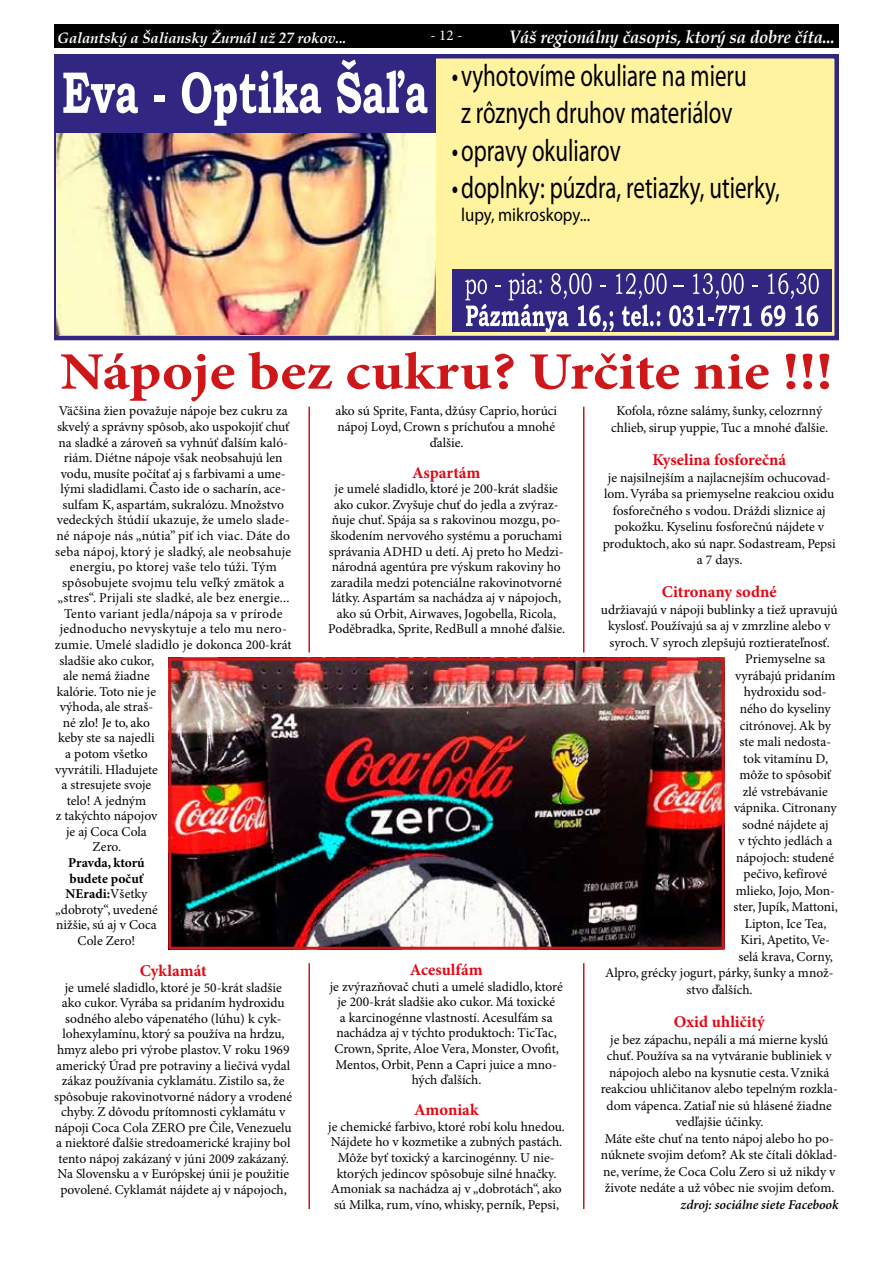
<style>
.page{position:relative;width:893px;height:1263px;background:#fff}
.page>*{position:absolute;margin:0;border:0;box-sizing:border-box;transform-origin:0 0}
.t1{font:700 52.65px "Minion Pro";color:#cd1719;scale:1.12 1}
.t2{font:31.2px/37.5px "Myriad Pro";color:#000;scale:.74 1}
.t3{font:18.75px "Myriad Pro";color:#000;scale:.9 1}
.t4{font:italic 700 18px "Book Antiqua";letter-spacing:-.01em;color:#fff;scale:.93 1}
.t5{font:700 16.5px "Minion Pro";color:#e30613}
.t6{font:italic 700 15px "Book Antiqua";letter-spacing:-.01em;color:#fff}
.t7{font:15px "Minion Pro";color:#fff}
.t8{font:13.5px/15.6px "Minion Pro";color:#000;text-align:center}
.t9{font:13.5px "Minion Pro";letter-spacing:.02em;color:#000}
.t10{font:italic 600 13.5px "Minion Pro";letter-spacing:-.005em;color:#000}
.s1{font-weight:700}
</style>
<div class="page">
<div style="left:54px;top:54px;width:785px;height:286px;background:#fff39f;border:4px solid #312783"></div>
<div style="left:56px;top:57px;width:379px;height:75px;background:#312783"></div>
<svg style="left:63px;top:73px;width:75px;height:40px"></svg>
<div style="left:154px;top:95px;width:11px;height:7px;background:#fff"></div>
<svg style="left:182px;top:71px;width:139px;height:55px"></svg>
<svg style="left:337px;top:60px;width:90px;height:53px"></svg>
<div style="left:452px;top:269px;width:380px;height:63px;background:#312783"></div>
<svg style="left:465px;top:273px;width:354px;height:59px"></svg>
<img style="left:56px;top:133px;width:380px;height:201px">
<img style="left:172px;top:662px;width:549px;height:284px">
<div style="left:168px;top:658px;width:557px;height:292px;border:3px solid #cd1719"></div>
<hr style="left:308px;top:963px;width:2px;height:246px;background:#cd1719">
<hr style="left:308px;top:407px;width:2px;height:245px;background:#cd1719">
<hr style="left:583px;top:963px;width:1px;height:246px;background:#cd1719">
<hr style="left:583px;top:407px;width:1px;height:245px;background:#cd1719">
<div style="left:54px;top:24px;width:785px;height:24px;background:#000"></div>
<p class="t6" style="left:57px;top:27px;width:291px">Galantský a Šaliansky Žurnál už 27 rokov...</p>
<p class="t7" style="left:431px;top:26px;width:33px">- 12 -</p>
<h3 class="t4" style="left:509px;top:24px;width:352px">Váš regionálny časopis, ktorý sa dobre číta...</h3>
<h2 class="t2" style="left:452px;top:57px;width:400px">•vyhotovíme okuliare na mieru z rôznych druhov materiálov</h2>
<h2 class="t2" style="left:452px;top:132px;width:230px">•opravy okuliarov</h2>
<h2 class="t2" style="left:452px;top:170px;width:445px">•doplnky: púzdra, retiazky, utierky,</h2>
<h3 class="t3" style="left:461px;top:204px;width:145px">lupy, mikroskopy...</h3>
<h1 class="t1" style="left:60px;top:340px;width:691px">Nápoje bez cukru? Určite nie !!!</h1>
<p class="t8" style="left:59px;top:404px;width:230px">Väčšina žien považuje nápoje bez cukru za</p>
<p class="t8" style="left:57px;top:419px;width:234px">skvelý a správny spôsob, ako uspokojiť chuť</p>
<p class="t8" style="left:58px;top:435px;width:231px">na sladké a zároveň sa vyhnúť ďalším kaló-</p>
<p class="t8" style="left:64px;top:451px;width:220px">riám. Diétne nápoje však neobsahujú len</p>
<p class="t8" style="left:61px;top:466px;width:226px">vodu, musíte počítať aj s farbivami a ume-</p>
<p class="t8" style="left:61px;top:482px;width:227px">lými sladidlami. Často ide o sacharín, ace-</p>
<p class="t8" style="left:63px;top:497px;width:223px">sulfam K, aspartám, sukralózu. Množstvo</p>
<p class="t8" style="left:57px;top:513px;width:234px">vedeckých štúdií ukazuje, že umelo slade-</p>
<p class="t8" style="left:56px;top:528px;width:235px">né nápoje nás „nútia” piť ich viac. Dáte do</p>
<p class="t9" style="left:55px;top:543px;width:237px">seba nápoj, ktorý je sladký, ale neobsahuje</p>
<p class="t9" style="left:70px;top:559px;width:209px">energiu, po ktorej vaše telo túži. Tým</p>
<p class="t8" style="left:62px;top:575px;width:224px">spôsobujete svojmu telu veľký zmätok a</p>
<p class="t9" style="left:58px;top:590px;width:234px">„stres“. Prijali ste sladké, ale bez energie...</p>
<p class="t9" style="left:64px;top:605px;width:220px">Tento variant jedla/nápoja sa v prírode</p>
<p class="t8" style="left:60px;top:622px;width:229px">jednoducho nevyskytuje a telo mu nero-</p>
<p class="t8" style="left:55px;top:637px;width:238px">zumie. Umelé sladidlo je dokonca 200-krát</p>
<p class="t8" style="left:60px;top:653px;width:96px">sladšie ako cukor,</p>
<p class="t8" style="left:63px;top:668px;width:88px">ale nemá žiadne</p>
<p class="t8" style="left:57px;top:684px;width:101px">kalórie. Toto nie je</p>
<p class="t8" style="left:60px;top:700px;width:95px">výhoda, ale straš-</p>
<p class="t8" style="left:63px;top:715px;width:89px">né zlo! Je to, ako</p>
<p class="t8" style="left:58px;top:731px;width:98px">keby ste sa najedli</p>
<p class="t8" style="left:65px;top:746px;width:84px">a potom všetko</p>
<p class="t8" style="left:55px;top:762px;width:104px">vyvrátili. Hladujete</p>
<p class="t8" style="left:62px;top:777px;width:91px">a stresujete svoje</p>
<p class="t8" style="left:67px;top:793px;width:81px">telo! A jedným</p>
<p class="t8" style="left:56px;top:809px;width:103px">z takýchto nápojov</p>
<p class="t8" style="left:66px;top:824px;width:82px">je aj Coca Cola</p>
<p class="t8" style="left:93px;top:840px;width:30px">Zero.</p>
<p class="t8" style="left:55px;top:855px;width:104px"><span class="s1">Pravda, ktorú budete počuť<br>NEradi:</span>Všetky „dobroty“, uvedené nižšie, sú aj v Coca<br>Cole Zero!</p>
<p class="t5" style="left:140px;top:961px;width:68px">Cyklamát</p>
<p class="t8" style="left:54px;top:980px;width:240px">je umelé sladidlo, ktoré je 50-krát sladšie ako cukor. Vyrába sa pridaním hydroxidu sodného alebo vápenatého (lúhu) k cyk&shy;lohexylamínu, ktorý sa používa na hrdzu, hmyz alebo pri výrobe plastov. V roku 1969 americký Úrad pre potraviny a liečivá vydal zákaz používania cyklamátu. Zistilo sa, že spôsobuje rakovinotvorné nádory a vrodené chyby. Z dôvodu prítomnosti cyklamátu v nápoji Coca Cola ZERO pre Čile, Venezuelu a niektoré ďalšie stredoamerické krajiny bol tento nápoj zakázaný v júni 2009 zakázaný.<br>Na Slovensku a v Európskej únii je použitie povolené. Cyklamát nájdete aj v nápojoch,</p>
<p class="t8" style="left:335px;top:404px;width:223px">ako sú Sprite, Fanta, džúsy Caprio, horúci nápoj Loyd, Crown s príchuťou a mnohé ďalšie.</p>
<p class="t5" style="left:412px;top:463px;width:70px">Aspartám</p>
<p class="t8" style="left:328px;top:482px;width:238px">je umelé sladidlo, ktoré je 200-krát sladšie ako cukor. Zvyšuje chuť do jedla a zvýraz&shy;ňuje chuť. Spája sa s rakovinou mozgu, po&shy;škodením nervového systému a poruchami správania ADHD u detí. Aj preto ho Medzi&shy;národná agentúra pre výskum rakoviny ho zaradila medzi potenciálne rakovinotvorné látky. Aspartám sa nachádza aj v nápojoch, ako sú Orbit, Airwaves, Jogobella, Ricola, Poděbradka, Sprite, RedBull a mnohé ďalšie.</p>
<p class="t8" style="left:611px;top:403px;width:218px;line-height:16.5px">Kofola, rôzne salámy, šunky, celozrnný chlieb, sirup yuppie, Tuc a mnohé ďalšie.</p>
<p class="t5" style="left:652px;top:450px;width:135px">Kyselina fosforečná</p>
<p class="t8" style="left:603px;top:470px;width:235px;line-height:16.5px">je najsilnejším a najlacnejším ochucovad&shy;lom. Vyrába sa priemyselne reakciou oxidu fosforečného s vodou. Dráždi sliznice aj pokožku. Kyselinu fosforečnú nájdete v produktoch, ako sú napr. Sodastream, Pepsi a 7 days.</p>
<p class="t5" style="left:662px;top:582px;width:116px">Citronany sodné</p>
<p class="t8" style="left:601px;top:602px;width:238px">udržiavajú v nápoji bublinky a tiež upravujú</p>
<p class="t8" style="left:608px;top:619px;width:224px">kyslosť. Používajú sa aj v zmrzline alebo v</p>
<p class="t8" style="left:609px;top:635px;width:222px">syroch. V syroch zlepšujú roztierateľnosť.</p>
<p class="t8" style="left:745px;top:652px;width:82px">Priemyselne sa</p>
<p class="t8" style="left:735px;top:668px;width:102px">vyrábajú pridaním</p>
<p class="t8" style="left:744px;top:685px;width:84px">hydroxidu sod-</p>
<p class="t8" style="left:740px;top:701px;width:92px">ného do kyseliny</p>
<p class="t8" style="left:740px;top:718px;width:93px">citrónovej. Ak by</p>
<p class="t8" style="left:739px;top:734px;width:93px">ste mali nedosta-</p>
<p class="t8" style="left:743px;top:751px;width:86px">tok vitamínu D,</p>
<p class="t8" style="left:740px;top:767px;width:93px">môže to spôsobiť</p>
<p class="t8" style="left:743px;top:784px;width:87px">zlé vstrebávanie</p>
<p class="t8" style="left:734px;top:801px;width:104px">vápnika. Citronany</p>
<p class="t8" style="left:742px;top:817px;width:88px">sodné nájdete aj</p>
<p class="t8" style="left:738px;top:834px;width:95px">v týchto jedlách a</p>
<p class="t8" style="left:736px;top:850px;width:100px">nápojoch: studené</p>
<p class="t8" style="left:743px;top:867px;width:85px">pečivo, kefírové</p>
<p class="t8" style="left:736px;top:883px;width:101px">mlieko, Jojo, Mon-</p>
<p class="t8" style="left:734px;top:900px;width:106px">ster, Jupík, Mattoni,</p>
<p class="t8" style="left:745px;top:916px;width:83px">Lipton, Ice Tea,</p>
<p class="t8" style="left:741px;top:933px;width:91px">Kiri, Apetito, Ve-</p>
<p class="t8" style="left:738px;top:949px;width:96px">selá krava, Corny,</p>
<p class="t8" style="left:605px;top:966px;width:230px">Alpro, grécky jogurt, párky, šunky a množ-</p>
<p class="t8" style="left:687px;top:982px;width:68px">stvo ďalších.</p>
<p class="t5" style="left:674px;top:1012px;width:93px">Oxid uhličitý</p>
<p class="t8" style="left:601px;top:1032px;width:239px;line-height:16.5px">je bez zápachu, nepáli a má mierne kyslú chuť. Používa sa na vytváranie bubliniek v nápojoch alebo na kysnutie cesta. Vzniká reakciou uhličitanov alebo tepelným rozkla&shy;dom vápenca. Zatiaľ nie sú hlásené žiadne vedľajšie účinky.<br>Máte ešte chuť na tento nápoj alebo ho po&shy;núknete svojim deťom? Ak ste čítali dôklad&shy;ne, veríme, že Coca Colu Zero si už nikdy v živote nedáte a už vôbec nie svojim deťom.</p>
<p class="t10" style="left:681px;top:1196px;width:159px">zdroj: sociálne siete Facebook</p>
<p class="t5" style="left:410px;top:960px;width:74px">Acesulfám</p>
<p class="t8" style="left:330px;top:979px;width:234px">je zvýrazňovač chuti a umelé sladidlo, ktoré je 200-krát sladšie ako cukor. Má toxické<br>a karcinogénne vlastností. Acesulfám sa nachádza aj v týchto produktoch: TicTac, Crown, Sprite, Aloe Vera, Monster, Ovofit, Mentos, Orbit, Penn a Capri juice a mno&shy;hých ďalších.</p>
<p class="t5" style="left:414px;top:1100px;width:66px">Amoniak</p>
<p class="t8" style="left:328px;top:1119px;width:238px">je chemické farbivo, ktoré robí kolu hnedou.<br>Nájdete ho v kozmetike a zubných pastách.<br>Môže byť toxický a karcinogénny. U nie&shy;ktorých jedincov spôsobuje silné hnačky.<br>Amoniak sa nachádza aj v „dobrotách“, ako sú Milka, rum, víno, whisky, perník, Pepsi,</p>
</div>
